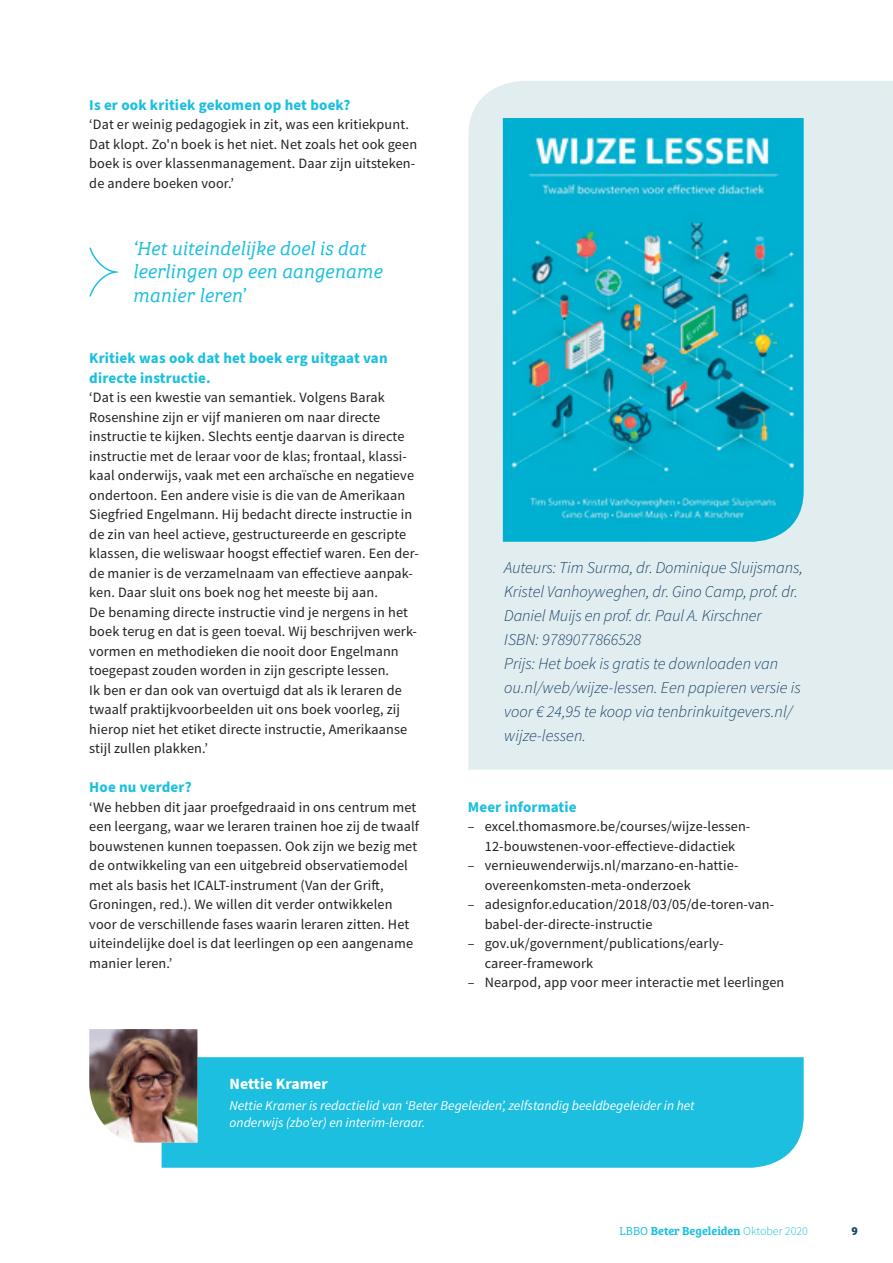
<style>
.page{position:relative;width:893px;height:1263px;background:#fff}
.page>*{position:absolute;margin:0;border:0;box-sizing:border-box;transform-origin:0 0}
.t1{font:italic 19.5px/23.4px "Bree Serif Lt";color:#1cbfdf}
.t2{font:italic 300 16.5px/24px "Source Sans Pro";letter-spacing:-.005em;color:#164165}
.t3{font:700 15.75px "Source Sans Pro";color:#fff}
.t4{font:700 15px/19.5px "Source Sans Pro";letter-spacing:.01em;color:#1cbfdf}
.t5{font:14.25px/19.5px "Source Sans Pro";letter-spacing:.01em;color:#231f20}
.t6{font:italic 13.5px/16.2px "Source Sans Pro";color:#fff}
.t7{font:600 12px "Bree Serif";color:#1cbfdf}
.t8{font:700 12px "Bree Serif";color:#164165}
.s1{font-weight:300}
.s2{font-family:"Source Sans Pro";font-weight:300}
</style>
<div class="page">
<div style="left:162px;top:1057px;width:642px;height:111px;background:#1cbfdf"></div>
<img style="left:89px;top:1029px;width:108px;height:113px">
<div style="left:468px;top:81px;width:425px;height:689px;background:#e2edf0"></div>
<img style="left:503px;top:118px;width:301px;height:424px">
<svg style="left:89px;top:247px;width:31px;height:50px"></svg>
<p class="t4" style="left:89px;top:95px;width:263px">Is er ook kritiek gekomen op het boek?</p>
<p class="t5" style="left:89px;top:114px;width:329px">‘Dat er weinig pedagogiek in zit, was een kritiekpunt.<br>Dat klopt. Zo'n boek is het niet. Net zoals het ook geen boek is over klassenmanagement. Daar zijn uitsteken&shy;de andere boeken voor.’</p>
<h1 class="t1" style="left:133px;top:235px;width:251px">‘Het uiteindelijke doel is dat leerlingen op een aangename manier leren’</h1>
<p class="t4" style="left:89px;top:349px;width:300px">Kritiek was ook dat het boek erg uitgaat van directe instructie.</p>
<p class="t5" style="left:89px;top:387px;width:331px">‘Dat is een kwestie van semantiek. Volgens Barak Rosenshine zijn er vijf manieren om naar directe instructie te kijken. Slechts eentje daarvan is directe instructie met de leraar voor de klas; frontaal, klassi&shy;kaal onderwijs, vaak met een archaïsche en negatieve ondertoon. Een andere visie is die van de Amerikaan Siegfried Engelmann. Hij bedacht directe instructie in de zin van heel actieve, gestructureerde en gescripte klassen, die weliswaar hoogst effectief waren. Een der&shy;de manier is de verzamelnaam van effectieve aanpak&shy;ken. Daar sluit ons boek nog het meeste bij aan.<br>De benaming directe instructie vind je nergens in het boek terug en dat is geen toeval. Wij beschrijven werk&shy;vormen en methodieken die nooit door Engelmann toegepast zouden worden in zijn gescripte lessen.<br>Ik ben er dan ook van overtuigd dat als ik leraren de twaalf praktijkvoorbeelden uit ons boek voorleg, zij hierop niet het etiket directe instructie, Amerikaanse stijl zullen plakken.’</p>
<p class="t4" style="left:89px;top:778px;width:104px">Hoe nu verder?</p>
<p class="t5" style="left:89px;top:797px;width:331px">‘We hebben dit jaar proefgedraaid in ons centrum met een leergang, waar we leraren trainen hoe zij de twaalf bouwstenen kunnen toepassen. Ook zijn we bezig met de ontwikkeling van een uitgebreid observatiemodel met als basis het ICALT-instrument (Van der Grift, Groningen, red.). We willen dit verder ontwikkelen voor de verschillende fases waarin leraren zitten. Het uiteindelijke doel is dat leerlingen op een aangename manier leren.’</p>
<p class="t3" style="left:230px;top:1073px;width:100px">Nettie Kramer</p>
<p class="t2" style="left:504px;top:555px;width:300px">Auteurs: Tim Surma, dr. Dominique Sluijsmans, Kristel Vanhoyweghen, dr. Gino Camp, prof. dr.<br>Daniel Muijs en prof. dr. Paul A. Kirschner<br>ISBN: 9789077866528<br>Prijs: Het boek is gratis te downloaden van ou.nl/web/wijze-lessen. Een papieren versie is voor € 24,95 te koop via tenbrinkuitgevers.nl/ wijze-lessen.</p>
<p class="t4" style="left:468px;top:797px;width:110px">Meer informatie</p>
<p class="t5" style="left:468px;top:816px;width:284px;text-align:center">– excel.thomasmore.be/courses/wijze-lessen-<br>12-bouwstenen-voor-effectieve-didactiek</p>
<p class="t5" style="left:485px;top:855px;width:255px;text-indent:-17px">– vernieuwenderwijs.nl/marzano-en-hattie&shy;overeenkomsten-meta-onderzoek</p>
<p class="t5" style="left:485px;top:894px;width:291px;text-indent:-17px">– adesignfor.education/2018/03/05/de-toren-van&shy;babel-der-directe-instructie</p>
<p class="t5" style="left:485px;top:933px;width:240px;text-indent:-17px">– gov.uk/government/publications/early&shy;career-framework</p>
<p class="t5" style="left:468px;top:972px;width:318px">– Nearpod, app voor meer interactie met leerlingen</p>
<p class="t6" style="left:230px;top:1098px;width:466px">Nettie Kramer is redactielid van ‘Beter Begeleiden’, zelfstandig beeldbegeleider in het onderwijs (zbo’er) en interim-leraar.</p>
<p class="t7" style="left:619px;top:1221px;width:190px"><span class="s1">LBBO</span> Beter Begeleiden <span class="s2">Oktober 2020</span></p>
<p class="t8" style="left:851px;top:1221px;width:8px">9</p>
</div>
